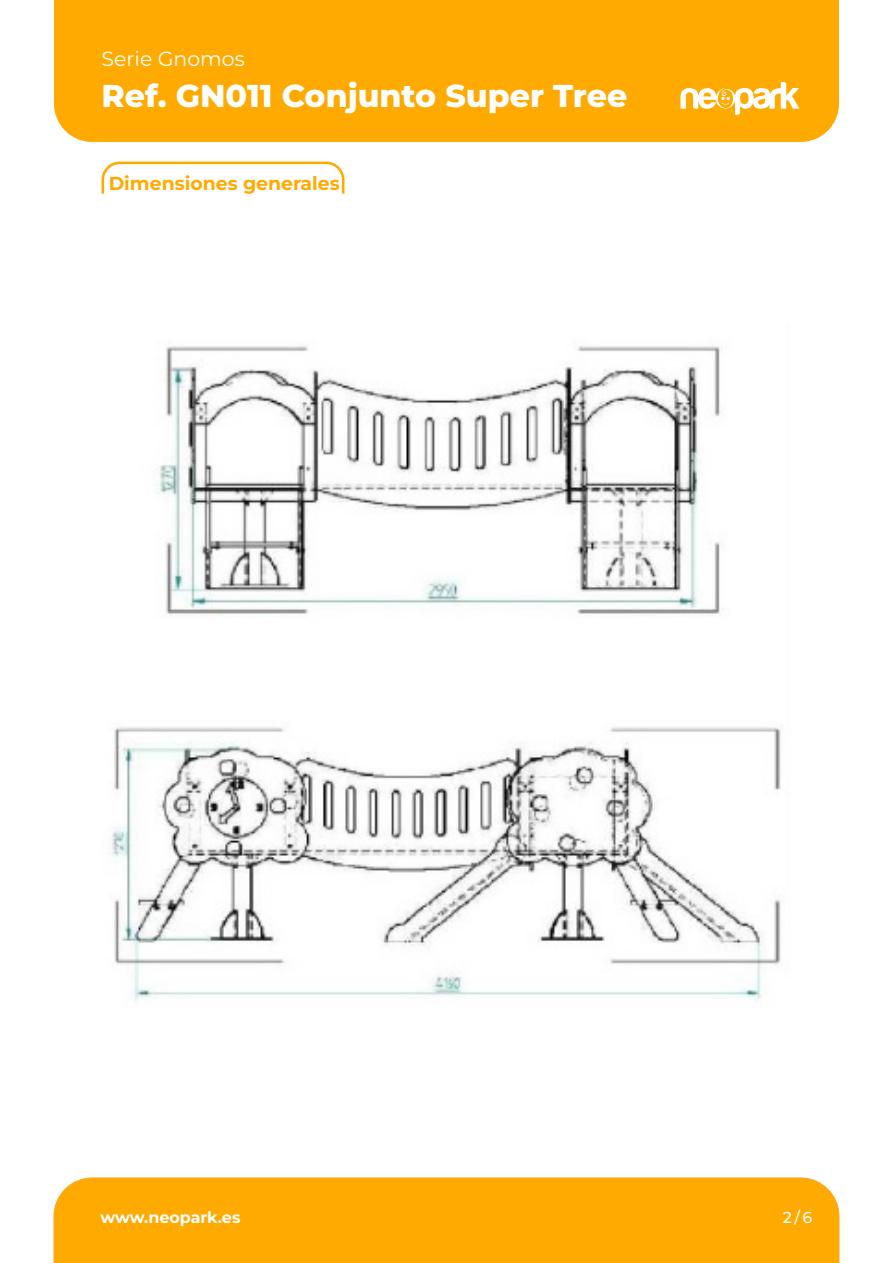
<style>
.page{position:relative;width:893px;height:1263px;background:#fff}
.page>*{position:absolute;margin:0;border:0;box-sizing:border-box;transform-origin:0 0}
.t1{font:800 31.65px "Montserrat";color:#fff}
.t2{font:20.4px "Montserrat";color:#fff}
.t3{font:700 18.9px "Montserrat";color:#fa0}
.t4{font:700 15.9px "Montserrat";color:#fff}
.t5{font:500 15.9px "Montserrat";color:#fff}
</style>
<div class="page">
<div style="left:54px;top:1178px;width:785px;height:85px;background:#fa0"></div>
<div style="left:54px;top:0;width:785px;height:142px;background:#fa0"></div>
<svg style="left:681px;top:82px;width:118px;height:33px"></svg>
<svg style="left:101px;top:161px;width:244px;height:33px"></svg>
<img style="left:110px;top:346px;width:671px;height:655px">
<p class="t2" style="left:102px;top:45px;width:145px">Serie Gnomos</p>
<p class="t1" style="left:102px;top:73px;width:527px">Ref. GN011 Conjunto Super Tree</p>
<p class="t3" style="left:109px;top:170px;width:232px">Dimensiones generales</p>
<p class="t4" style="left:100px;top:1206px;width:141px">www.neopark.es</p>
<p class="t5" style="left:783px;top:1206px;width:31px">2/6</p>
</div>
